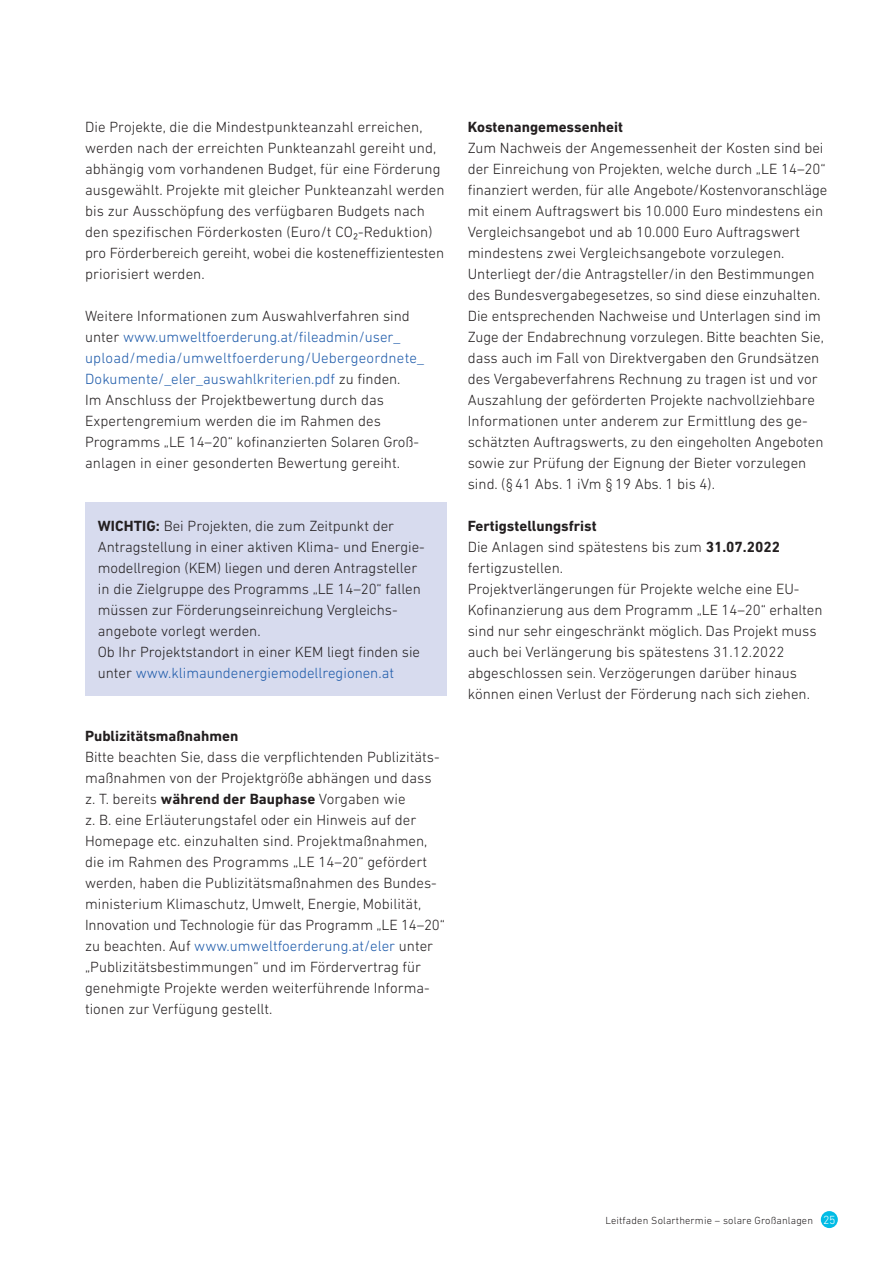
<style>
.page{position:relative;width:893px;height:1263px;background:#fff}
.page>*{position:absolute;margin:0;border:0;box-sizing:border-box;transform-origin:0 0}
.t1{font:300 15px/21px "DIN Next LT Pro";color:#231f20}
.t2{font:700 15px "DIN Next LT Pro";color:#231f20}
.t3{font:300 10.5px "DIN Next LT Pro";letter-spacing:.015em;color:#231f20}
.s1{color:#1e5baa}
.s2{font-weight:700}
.s3{font-size:12px;color:#fff}
</style>
<div class="page">
<div style="left:821px;top:1211px;width:17px;height:17px;background:#02bce5;border-radius:50%"></div>
<div style="left:85px;top:502px;width:361px;height:194px;background:#d7dbee"></div>
<p class="t1" style="left:85px;top:116px;width:361px">Die Projekte, die die Mindestpunkteanzahl erreichen, werden nach der erreichten Punkteanzahl gereiht und, abhängig vom vorhandenen Budget, für eine Förderung ausgewählt. Projekte mit gleicher Punkteanzahl werden bis zur Ausschöpfung des verfügbaren Budgets nach den spezifischen Förderkosten (Euro/t CO₂-Reduktion) pro Förderbereich gereiht, wobei die kosteneffizientesten priorisiert werden.</p>
<p class="t1" style="left:85px;top:305px;width:341px">Weitere Informationen zum Auswahlverfahren sind unter <span class="s1">www.umweltfoerderung.at/fileadmin/user_ upload/media/umweltfoerderung/Uebergeordnete_ Dokumente/_eler_auswahlkriterien.pdf</span> zu finden.<br>Im Anschluss der Projektbewertung durch das Expertengremium werden die im Rahmen des Programms „LE 14–20“ kofinanzierten Solaren Groß&shy;anlagen in einer gesonderten Bewertung gereiht.</p>
<p class="t1" style="left:98px;top:515px;width:328px"><span class="s2">WICHTIG:</span> Bei Projekten, die zum Zeitpunkt der Antragstellung in einer aktiven Klima- und Energie&shy;modellregion (KEM) liegen und deren Antragsteller in die Zielgruppe des Programms „LE 14–20“ fallen müssen zur Förderungseinreichung Vergleichs&shy;angebote vorlegt werden.<br>Ob Ihr Projektstandort in einer KEM liegt finden sie unter <span class="s1">www.klimaundenergiemodellregionen.at</span></p>
<p class="t2" style="left:85px;top:727px;width:155px">Publizitätsmaßnahmen</p>
<p class="t1" style="left:85px;top:746px;width:361px">Bitte beachten Sie, dass die verpflichtenden Publizitäts&shy;maßnahmen von der Projektgröße abhängen und dass z. T. bereits <span class="s2">während der Bauphase</span> Vorgaben wie<br>z. B. eine Erläuterungstafel oder ein Hinweis auf der Homepage etc. einzuhalten sind. Projektmaßnahmen, die im Rahmen des Programms „LE 14–20“ gefördert werden, haben die Publizitätsmaßnahmen des Bundes&shy;ministerium Klimaschutz, Umwelt, Energie, Mobilität, Innovation und Technologie für das Programm „LE 14–20“ zu beachten. Auf <span class="s1">www.umweltfoerderung.at/eler</span> unter „Publizitätsbestimmungen“ und im Fördervertrag für genehmigte Projekte werden weiterführende Informa&shy;tionen zur Verfügung gestellt.</p>
<p class="t2" style="left:468px;top:118px;width:157px">Kostenangemessenheit</p>
<p class="t1" style="left:468px;top:137px;width:361px">Zum Nachweis der Angemessenheit der Kosten sind bei der Einreichung von Projekten, welche durch „LE 14–20“ finanziert werden, für alle Angebote/Kostenvoranschläge mit einem Auftragswert bis 10.000 Euro mindestens ein Vergleichsangebot und ab 10.000 Euro Auftragswert mindestens zwei Vergleichsangebote vorzulegen.<br>Unterliegt der/die Antragsteller/in den Bestimmungen des Bundesvergabegesetzes, so sind diese einzuhalten.<br>Die entsprechenden Nachweise und Unterlagen sind im Zuge der Endabrechnung vorzulegen. Bitte beachten Sie, dass auch im Fall von Direktvergaben den Grundsätzen des Vergabeverfahrens Rechnung zu tragen ist und vor Auszahlung der geförderten Projekte nachvollziehbare Informationen unter anderem zur Ermittlung des ge&shy;schätzten Auftragswerts, zu den eingeholten Angeboten sowie zur Prüfung der Eignung der Bieter vorzulegen sind. (§41 Abs. 1 iVm §19 Abs. 1 bis 4).</p>
<p class="t1" style="left:468px;top:515px;width:356px"><span class="s2">Fertigstellungsfrist<br></span>Die Anlagen sind spätestens bis zum <span class="s2">31.07.2022 </span>fertigzustellen.<br>Projektverlängerungen für Projekte welche eine EU-Kofinanzierung aus dem Programm „LE 14–20“ erhalten sind nur sehr eingeschränkt möglich. Das Projekt muss auch bei Verlängerung bis spätestens 31.12.2022 abgeschlossen sein. Verzögerungen darüber hinaus können einen Verlust der Förderung nach sich ziehen.</p>
<p class="t3" style="left:605px;top:1214px;width:232px">Leitfaden Solarthermie – solare Großanlagen <span class="s3">25</span></p>
</div>
